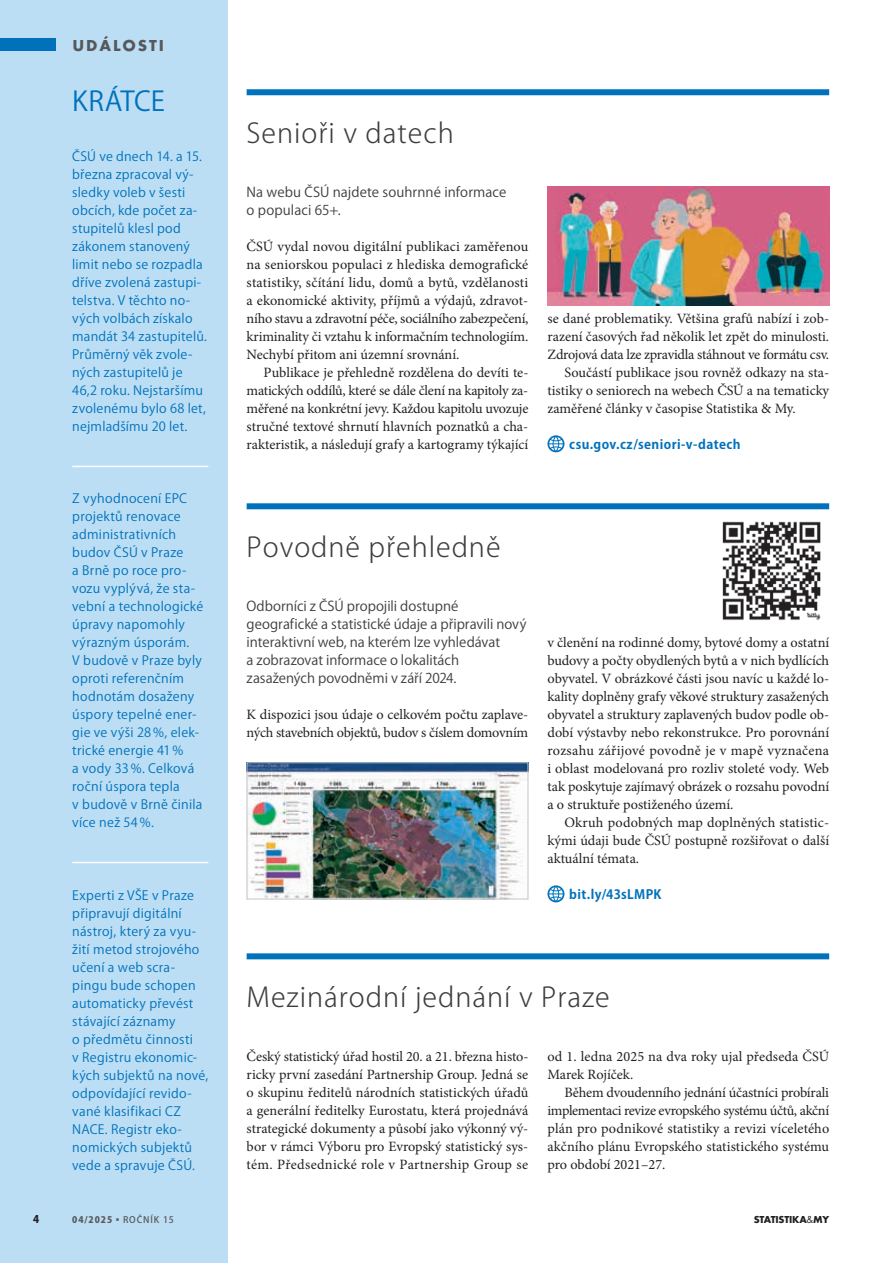
<style>
.page{position:relative;width:893px;height:1263px;background:#fff}
.page>*{position:absolute;margin:0;border:0;box-sizing:border-box;transform-origin:0 0}
.t1{font:300 27px "Koz Go Pr 6 N";letter-spacing:.035em;color:#3e3e3f}
.t2{font:27px "Koz Go Pr 6 N";letter-spacing:-.005em;color:#0072bc}
.t3{font:700 16.5px "Futura TOT";letter-spacing:.115em;color:#57585a}
.t4{font:14.25px/18px "Minion Pro";color:#231f20;text-align:justify}
.t5{font:14.25px/18px "Minion Pro";letter-spacing:-.02em;color:#231f20}
.t6{font:13.5px/18px "Koz Go Pr 6 N";color:#3e3e3f}
.t7{font:12.75px/18px "Koz Go Pr 6 N";letter-spacing:.02em;color:#0072bc}
.t8{font:700 12.75px "Koz Go Pr 6 N";letter-spacing:.03em;color:#0072bc}
.t9{font:700 10.5px "Futura TOT";letter-spacing:-.02em;color:#231f20}
.t10{font:800 10.5px "Koz Go Pr 6 N";color:#231f20}
.t11{font:800 9px "Koz Go Pr 6 N";letter-spacing:.1em;color:#57585a}
.s1{font-weight:500}
.s2{font-family:"Futura TOT Book 2";font-weight:400}
</style>
<div class="page">
<div style="left:0;top:0;width:227px;height:1263px;background:#bcdef4"></div>
<div style="left:0;top:39px;width:55px;height:12px;background:#0072bc"></div>
<hr style="left:72px;top:466px;width:136px;height:1px;background:#fff">
<hr style="left:72px;top:862px;width:136px;height:1px;background:#fff">
<div style="left:247px;top:89px;width:582px;height:6px;background:#0072bc"></div>
<div style="left:247px;top:503px;width:582px;height:6px;background:#0072bc"></div>
<div style="left:247px;top:953px;width:582px;height:6px;background:#0072bc"></div>
<svg style="left:547px;top:435px;width:17px;height:17px"></svg>
<svg style="left:547px;top:885px;width:17px;height:17px"></svg>
<img style="left:547px;top:186px;width:282px;height:119px">
<img style="left:722px;top:521px;width:99px;height:99px">
<img style="left:249px;top:764px;width:277px;height:133px">
<div style="left:247px;top:762px;width:281px;height:137px;border:1px solid #c7c8ca"></div>
<p class="t3" style="left:72px;top:35px;width:93px">UDÁLOSTI</p>
<h1 class="t2" style="left:72px;top:86px;width:94px">KRÁTCE</h1>
<p class="t7" style="left:72px;top:148px;width:136px">ČSÚ ve dnech 14. a 15. března zpracoval vý&shy;sledky voleb v šesti obcích, kde počet za&shy;stupitelů klesl pod zákonem stanovený limit nebo se rozpadla dříve zvolená zastupi&shy;telstva. V těchto no&shy;vých volbách získalo mandát 34 zastupitelů.<br>Průměrný věk zvole&shy;ných zastupitelů je<br>46,2 roku. Nejstaršímu zvolenému bylo 68 let, nejmladšímu 20 let.</p>
<p class="t7" style="left:72px;top:490px;width:132px">Z vyhodnocení EPC projektů renovace administrativních budov ČSÚ v Praze<br>a Brně po roce pro&shy;vozu vyplývá, že sta&shy;vební a technologické úpravy napomohly výrazným úsporám.<br>V budově v Praze byly oproti referenčním hodnotám dosaženy úspory tepelné ener&shy;gie ve výši 28 %, elek&shy;trické energie 41 %<br>a vody 33 %. Celková roční úspora tepla<br>v budově v Brně činila více než 54 %.</p>
<p class="t7" style="left:72px;top:886px;width:137px">Experti z VŠE v Praze připravují digitální nástroj, který za vyu&shy;žití metod strojového učení a web scra&shy;pingu bude schopen automaticky převést stávající záznamy<br>o předmětu činnosti<br>v Registru ekonomic&shy;kých subjektů na nové, odpovídající revido&shy;vané klasifikaci CZ<br>NACE. Registr eko&shy;nomických subjektů vede a spravuje ČSÚ.</p>
<h1 class="t1" style="left:247px;top:118px;width:209px">Senioři v datech</h1>
<p class="t6" style="left:247px;top:184px;width:261px">Na webu ČSÚ najdete souhrnné informace o populaci 65+.</p>
<p class="t4" style="left:247px;top:238px;width:283px">ČSÚ vydal novou digitální publikaci zaměřenou na seniorskou populaci z hlediska demografické statistiky, sčítání lidu, domů a bytů, vzdělanosti a ekonomické aktivity, příjmů a výdajů, zdravot&shy;ního stavu a zdravotní péče, sociálního zabezpečení, kriminality či vztahu k informačním technologiím.<br>Nechybí přitom ani územní srovnání.</p>
<p class="t4" style="left:247px;top:364px;width:283px;text-indent:17px">Publikace je přehledně rozdělena do devíti te&shy;matických oddílů, které se dále člení na kapitoly za&shy;měřené na konkrétní jevy. Každou kapitolu uvozuje stručné textové shrnutí hlavních poznatků a cha&shy;rakteristik, a následují grafy a kartogramy týkající</p>
<p class="t4" style="left:547px;top:310px;width:283px">se dané problematiky. Většina grafů nabízí i zob-</p>
<p class="t4" style="left:547px;top:328px;width:283px">razení časových řad několik let zpět do minulosti.</p>
<p class="t5" style="left:547px;top:346px;width:283px">Zdrojová data lze zpravidla stáhnout ve formátu csv.</p>
<p class="t4" style="left:564px;top:364px;width:266px">Součástí publikace jsou rovněž odkazy na sta-</p>
<p class="t4" style="left:547px;top:382px;width:283px">tistiky o seniorech na webech ČSÚ a na tematicky</p>
<p class="t4" style="left:547px;top:400px;width:250px">zaměřené články v časopise Statistika &amp; My.</p>
<p class="t8" style="left:569px;top:437px;width:173px">csu.gov.cz/seniori-v-datech</p>
<h1 class="t1" style="left:247px;top:532px;width:255px">Povodně přehledně</h1>
<p class="t6" style="left:247px;top:598px;width:281px">Odborníci z ČSÚ propojili dostupné geografické a statistické údaje a připravili nový interaktivní web, na kterém lze vyhledávat<br>a zobrazovat informace o lokalitách zasažených povodněmi v září 2024.</p>
<p class="t5" style="left:247px;top:706px;width:283px">K dispozici jsou údaje o celkovém počtu zaplave&shy;ných stavebních objektů, budov s číslem domovním</p>
<p class="t4" style="left:547px;top:634px;width:283px">v členění na rodinné domy, bytové domy a ostatní budovy a počty obydlených bytů a v nich bydlících obyvatel. V obrázkové části jsou navíc u každé lo&shy;kality doplněny grafy věkové struktury zasažených obyvatel a struktury zaplavených budov podle ob&shy;dobí výstavby nebo rekonstrukce. Pro porovnání rozsahu zářijové povodně je v mapě vyznačena i oblast modelovaná pro rozliv stoleté vody. Web tak poskytuje zajímavý obrázek o rozsahu povodní a o struktuře postiženého území.</p>
<p class="t4" style="left:547px;top:814px;width:283px;text-indent:17px">Okruh podobných map doplněných statistic&shy;kými údaji bude ČSÚ postupně rozšiřovat o další aktuální témata.</p>
<p class="t8" style="left:569px;top:887px;width:94px">bit.ly/43sLMPK</p>
<h1 class="t1" style="left:247px;top:982px;width:365px">Mezinárodní jednání v Praze</h1>
<p class="t4" style="left:247px;top:1048px;width:283px">Český statistický úřad hostil 20. a 21. března histo&shy;ricky první zasedání Partnership Group. Jedná se o skupinu ředitelů národních statistických úřadů a generální ředitelky Eurostatu, která projednává strategické dokumenty a působí jako výkonný vý&shy;bor v rámci Výboru pro Evropský statistický sys&shy;tém. Předsednické role v Partnership Group se</p>
<p class="t4" style="left:547px;top:1048px;width:283px">od 1. ledna 2025 na dva roky ujal předseda ČSÚ<br>Marek Rojíček.</p>
<p class="t4" style="left:547px;top:1084px;width:283px;text-indent:17px">Během dvoudenního jednání účastníci probírali implementaci revize evropského systému účtů, akční plán pro podnikové statistiky a revizi víceletého akčního plánu Evropského statistického systému pro období 2021–27.</p>
<p class="t10" style="left:33px;top:1214px;width:8px">4</p>
<p class="t11" style="left:72px;top:1215px;width:103px">04/2025▪<span class="s1">ROČNÍK 15</span></p>
<p class="t9" style="left:754px;top:1213px;width:77px">STATISTIKA<span class="s2">&amp;</span>MY</p>
</div>
